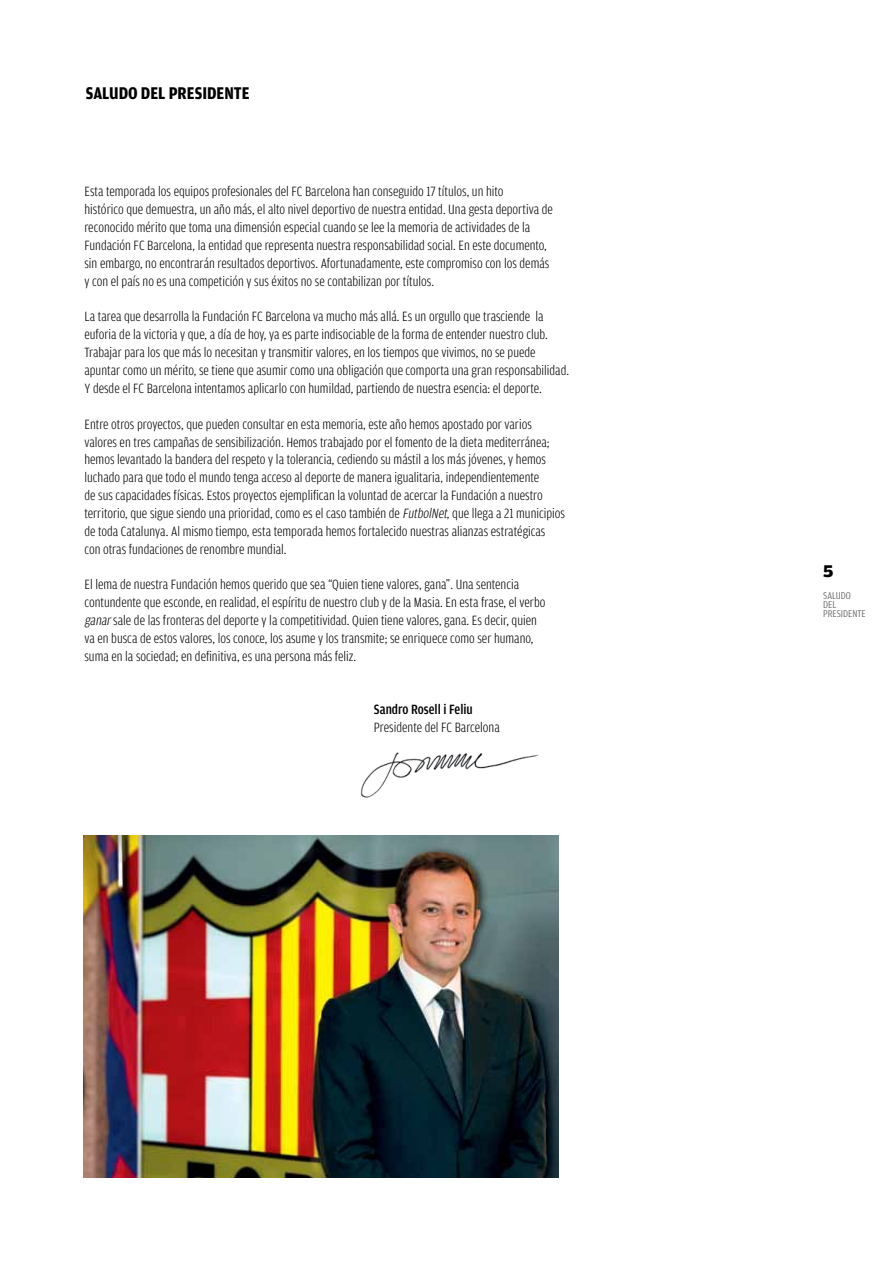
<style>
.page{position:relative;width:893px;height:1263px;background:#fff}
.page>*{position:absolute;margin:0;border:0;box-sizing:border-box;transform-origin:0 0}
.t1{font:700 18px "Amplitude Cond";color:#000}
.t2{font:700 18px "Amplitude Wide";color:#000}
.t3{font:300 14.25px/17.9px "Amplitude Cond";color:#000}
.t4{font:10.5px/9px "Amplitude Cond";color:#6d6e71}
.s1{font-style:italic}
.s2{font-weight:500}
</style>
<div class="page">
<img style="left:360px;top:752px;width:179px;height:46px">
<img style="left:84px;top:835px;width:475px;height:342px">
<p class="t1" style="left:86px;top:84px;width:165px">SALUDO DEL PRESIDENTE</p>
<p class="t3" style="left:84px;top:183px;width:470px">Esta temporada los equipos profesionales del FC Barcelona han conseguido 17 títulos, un hito<br>histórico que demuestra, un año más, el alto nivel deportivo de nuestra entidad. Una gesta deportiva de reconocido mérito que toma una dimensión especial cuando se lee la memoria de actividades de la Fundación FC Barcelona, la entidad que representa nuestra responsabilidad social. En este documento, sin embargo, no encontrarán resultados deportivos. Afortunadamente, este compromiso con los demás y con el país no es una competición y sus éxitos no se contabilizan por títulos.</p>
<p class="t3" style="left:84px;top:308px;width:486px">La tarea que desarrolla la Fundación FC Barcelona va mucho más allá. Es un orgullo que trasciende la euforia de la victoria y que, a día de hoy, ya es parte indisociable de la forma de entender nuestro club.<br>Trabajar para los que más lo necesitan y transmitir valores, en los tiempos que vivimos, no se puede apuntar como un mérito, se tiene que asumir como una obligación que comporta una gran responsabilidad.<br>Y desde el FC Barcelona intentamos aplicarlo con humildad, partiendo de nuestra esencia: el deporte.</p>
<p class="t3" style="left:84px;top:415px;width:482px">Entre otros proyectos, que pueden consultar en esta memoria, este año hemos apostado por varios valores en tres campañas de sensibilización. Hemos trabajado por el fomento de la dieta mediterránea; hemos levantado la bandera del respeto y la tolerancia, cediendo su mástil a los más jóvenes, y hemos luchado para que todo el mundo tenga acceso al deporte de manera igualitaria, independientemente<br>de sus capacidades físicas. Estos proyectos ejemplifican la voluntad de acercar la Fundación a nuestro territorio, que sigue siendo una prioridad, como es el caso también de <span class="s1">FutbolNet</span>, que llega a 21 municipios de toda Catalunya. Al mismo tiempo, esta temporada hemos fortalecido nuestras alianzas estratégicas con otras fundaciones de renombre mundial.</p>
<p class="t3" style="left:84px;top:576px;width:462px">El lema de nuestra Fundación hemos querido que sea “Quien tiene valores, gana”. Una sentencia contundente que esconde, en realidad, el espíritu de nuestro club y de la Masia. En esta frase, el verbo <span class="s1">ganar</span>sale de las fronteras del deporte y la competitividad. Quien tiene valores, gana. Es decir, quien va en busca de estos valores, los conoce, los asume y los transmite; se enriquece como ser humano, suma en la sociedad; en definitiva, es una persona más feliz.</p>
<p class="t3" style="left:374px;top:701px;width:127px"><span class="s2">Sandro Rosell i Feliu<br></span>Presidente del FC Barcelona</p>
<p class="t2" style="left:823px;top:561px;width:12px">5</p>
<p class="t4" style="left:823px;top:591px;width:44px">SALUDO<br>DEL<br>PRESIDENTE</p>
</div>
